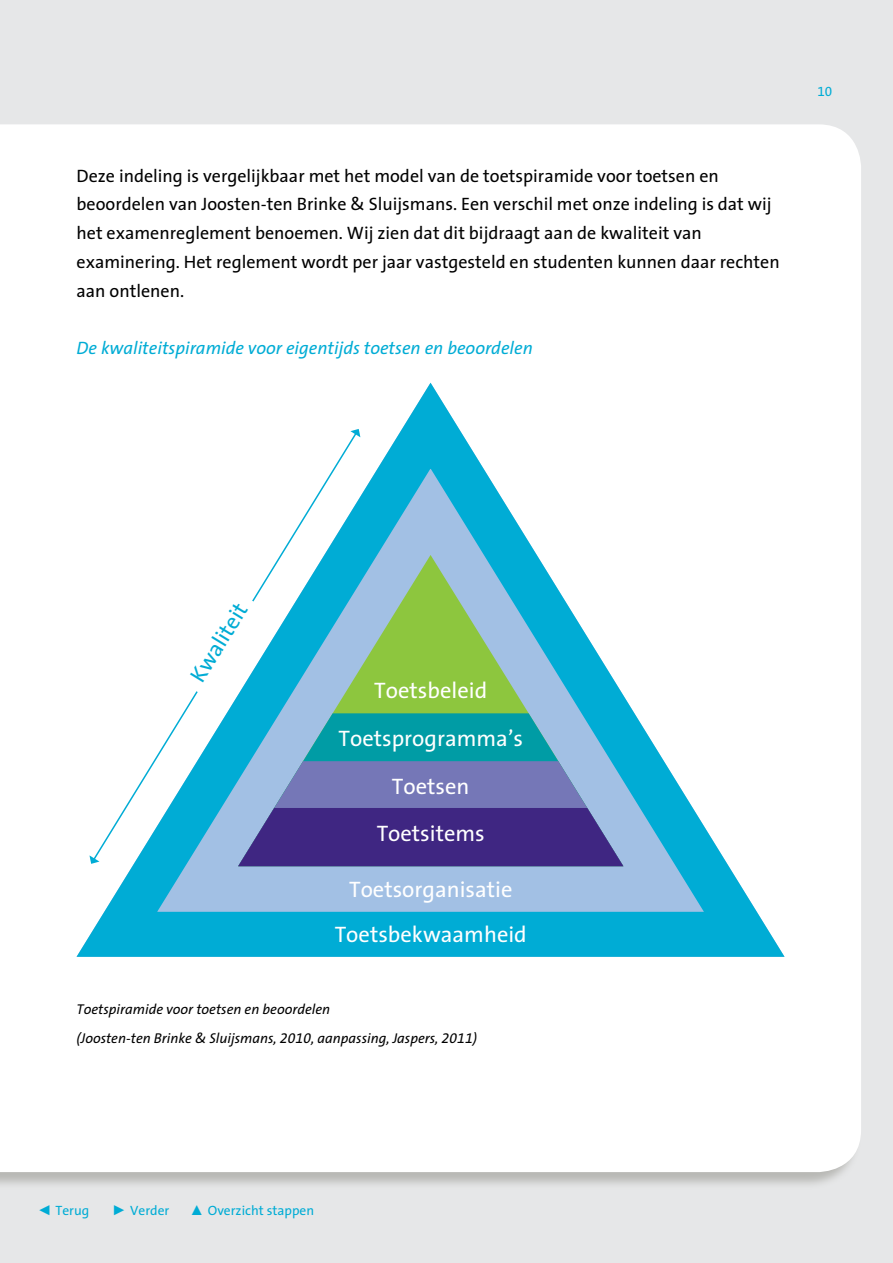
<style>
.page{position:relative;width:893px;height:1263px;background:#e6e7e8}
.page>*{position:absolute;margin:0;border:0;box-sizing:border-box;transform-origin:0 0}
.t1{font:22.5px/47.5px "Cito The Sans";color:#fff;text-align:center}
.t2{font:22.5px "Cito The Sans";color:#00acd5}
.t3{font:18px/28.7px "Cito The Sans";color:#000}
.t4{font:italic 18px "Cito The Sans";color:#00acd5}
.t5{font:italic 14.25px/28.7px "Cito The Sans";color:#000}
.t6{font:13.5px "Cito The Sans";color:#00acd5}
.s1{font-family:"Arial";font-size:14.25px}
</style>
<div class="page">
<div style="left:0;top:124px;width:861px;height:1048px;background:#fff"></div>
<svg style="left:36px;top:364px;width:789px;height:615px;background:#c4e8f4"></svg>
<svg style="left:92px;top:432px;width:266px;height:429px;background:#e0f4f9"></svg>
<svg style="left:89px;top:855px;width:10px;height:9px"></svg>
<svg style="left:350px;top:429px;width:10px;height:8px"></svg>
<div style="left:185px;top:594px;width:53px;height:105px;background:#fff"></div>
<svg style="left:238px;top:555px;width:385px;height:158px;background:#82c8ba"></svg>
<svg style="left:238px;top:713px;width:385px;height:48px;background:#2da8bc"></svg>
<svg style="left:238px;top:761px;width:385px;height:105px;background:#605aa3"></svg>
<p class="t3" style="left:77px;top:161px;width:705px">Deze indeling is vergelijkbaar met het model van de toetspiramide voor toetsen en beoordelen van Joosten-ten Brinke &amp; Sluijsmans. Een verschil met onze indeling is dat wij het examenreglement benoemen. Wij zien dat dit bijdraagt aan de kwaliteit van examinering. Het reglement wordt per jaar vastgesteld en studenten kunnen daar rechten aan ontlenen.</p>
<p class="t4" style="left:77px;top:333px;width:458px">De kwaliteitspiramide voor eigentijds toetsen en beoordelen</p>
<p class="t6" style="left:817px;top:80px;width:16px">10</p>
<p class="t2" style="left:180px;top:670px;width:90px;rotate:-58deg">Kwaliteit</p>
<p class="t1" style="left:338px;top:666px;width:186px">Toetsbeleid<br>Toetsprogramma’s<br>Toetsen<br>Toetsitems</p>
<p class="t1" style="left:335px;top:867px;width:194px;line-height:44.5px">Toetsorganisatie<br>Toetsbekwaamheid</p>
<p class="t5" style="left:77px;top:995px;width:402px">Toetspiramide voor toetsen en beoordelen<br>(Joosten-ten Brinke &amp; Sluijsmans, 2010, aanpassing, Jaspers, 2011)</p>
<p class="t6" style="left:37px;top:1199px;width:53px"><span class="s1">◄</span> Terug</p>
<p class="t6" style="left:112px;top:1199px;width:59px"><span class="s1">►</span> Verder</p>
<p class="t6" style="left:190px;top:1199px;width:126px"><span class="s1">▲</span> Overzicht stappen</p>
</div>
